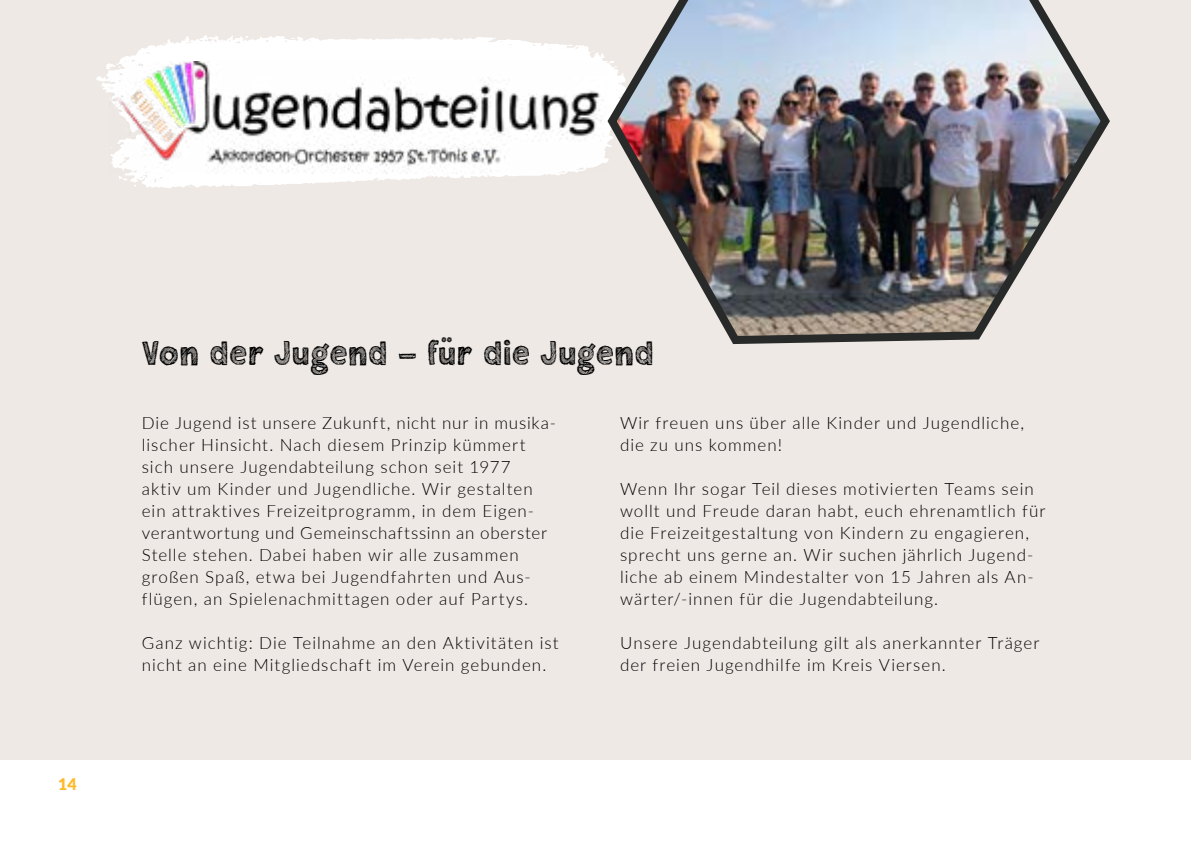
<style>
.page{position:relative;width:1191px;height:842px;background:#fff}
.page>*{position:absolute;margin:0;border:0;box-sizing:border-box;transform-origin:0 0}
.t1{font:42px "Chalkboy";color:#000}
.t2{font:300 17px/22px "Lato";letter-spacing:.06em;color:#000}
.t3{font:900 16px "Lato";color:#feba2b}
</style>
<div class="page">
<div style="left:0;top:0;width:1191px;height:759px;background:#eee9e5"></div>
<svg style="left:96px;top:35px;width:505px;height:154px;fill:#fff"></svg>
<svg style="left:245px;top:36px;width:9px;height:2px"></svg>
<img style="left:110px;top:61px;width:491px;height:112px">
<img style="left:601px;top:0;width:509px;height:345px">
<p class="t3" style="left:58px;top:772px;width:20px">14</p>
<h1 class="t1" style="left:142px;top:332px;width:514px">Von der Jugend - für die Jugend</h1>
<p class="t2" style="left:142px;top:411px;width:416px">Die Jugend ist unsere Zukunft, nicht nur in musika&shy;lischer Hinsicht. Nach diesem Prinzip kümmert sich unsere Jugendabteilung schon seit 1977<br>aktiv um Kinder und Jugendliche. Wir gestalten ein attraktives Freizeitprogramm, in dem Eigen&shy;verantwortung und Gemeinschaftssinn an oberster Stelle stehen. Dabei haben wir alle zusammen großen Spaß, etwa bei Jugendfahrten und Aus&shy;flügen, an Spielenachmittagen oder auf Partys.</p>
<p class="t2" style="left:142px;top:631px;width:418px">Ganz wichtig: Die Teilnahme an den Aktivitäten ist nicht an eine Mitgliedschaft im Verein gebunden.</p>
<p class="t2" style="left:620px;top:411px;width:405px">Wir freuen uns über alle Kinder und Jugendliche, die zu uns kommen!</p>
<p class="t2" style="left:620px;top:477px;width:427px">Wenn Ihr sogar Teil dieses motivierten Teams sein wollt und Freude daran habt, euch ehrenamtlich für die Freizeitgestaltung von Kindern zu engagieren, sprecht uns gerne an. Wir suchen jährlich Jugend&shy;liche ab einem Mindestalter von 15 Jahren als An&shy;wärter/-innen für die Jugendabteilung.</p>
<p class="t2" style="left:620px;top:631px;width:421px">Unsere Jugendabteilung gilt als anerkannter Träger der freien Jugendhilfe im Kreis Viersen.</p>
</div>
